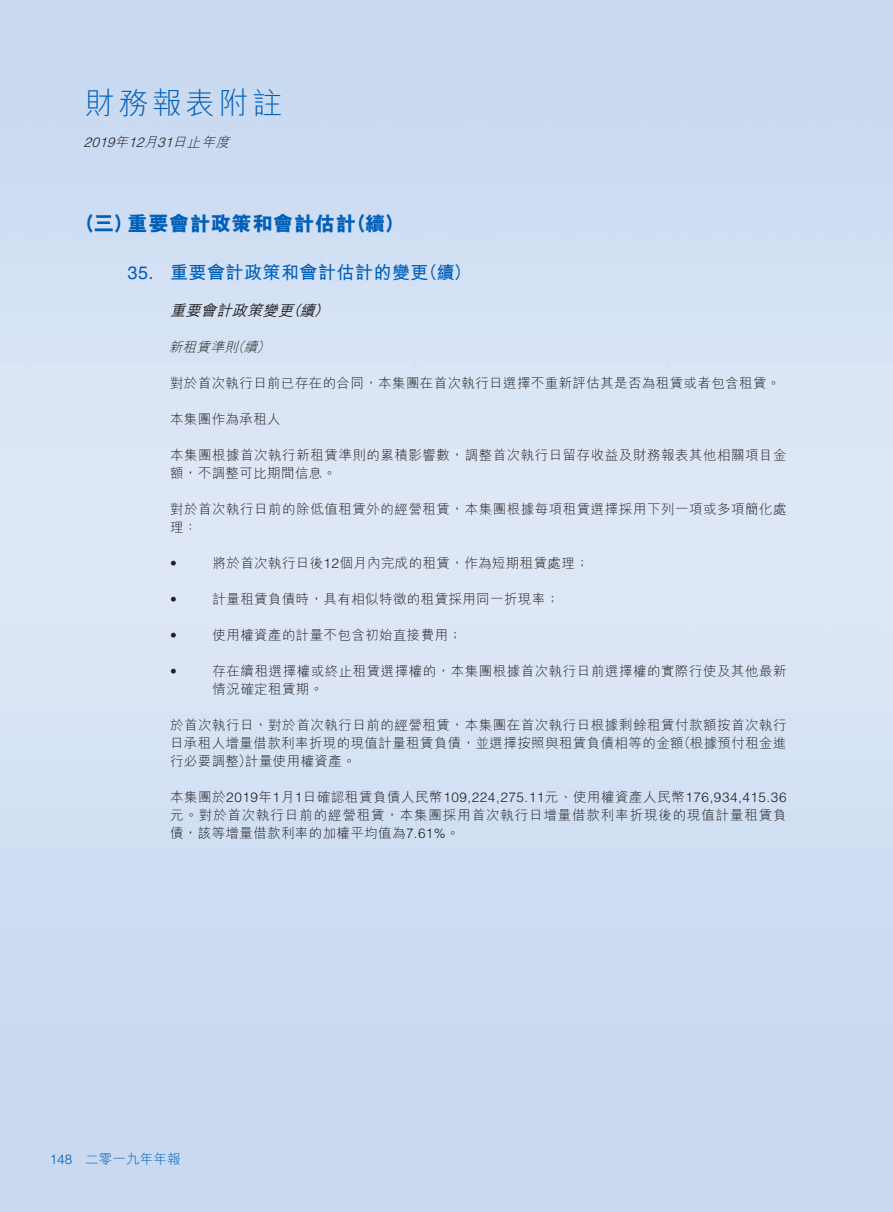
<style>
.page{position:relative;width:893px;height:1212px;background:#fff}
.page>*{position:absolute;margin:0;border:0;box-sizing:border-box;transform-origin:0 0}
.t1{font:300 30px "M Hei HK";letter-spacing:.115em;color:#005fb9}
.t2{font:800 20.25px "M Hei HK";letter-spacing:.03em;color:#005fb9}
.t3{font:700 18px "M Hei HK";letter-spacing:.03em;color:#005fb9}
.t4{font:italic 500 15px "M Hei HK";color:#231f20}
.t5{font:300 13.5px/18px "M Hei HK";letter-spacing:.03em;color:#231f20}
.t6{font:300 13.5px/18px "M Hei HK";letter-spacing:.065em;color:#231f20}
.t7{font:300 13.5px "Helvetica LT Std";letter-spacing:.04em;color:#231f20}
.t8{font:italic 300 13.5px "Helvetica LT Std";color:#231f20}
.t9{font:300 13.5px "M Hei HK";letter-spacing:.015em;color:#005fb9}
.t10{font:italic 300 13.5px "M Hei HK";color:#231f20}
.s1{font-family:"M Hei HK"}
.s2{font-family:"Helvetica LT Std";font-weight:400}
.s3{font-family:"Helvetica LT Std"}
</style>
<div class="page">
<h1 class="t1" style="left:85px;top:88px;width:199px">財務報表附註</h1>
<p class="t8" style="left:84px;top:134px;width:151px">2019<span class="s1">年</span>12<span class="s1">月</span>31<span class="s1">日止年度</span></p>
<h2 class="t2" style="left:75px;top:213px;width:330px">（三）重要會計政策和會計估計（續）</h2>
<h3 class="t3" style="left:128px;top:259px;width:345px"><span class="s2">35.</span> 重要會計政策和會計估計的變更（續）</h3>
<p class="t4" style="left:170px;top:300px;width:165px">重要會計政策變更（續）</p>
<p class="t10" style="left:169px;top:340px;width:106px">新租賃準則（續）</p>
<p class="t5" style="left:170px;top:374px;width:612px">對於首次執行日前已存在的合同，本集團在首次執行日選擇不重新評估其是否為租賃或者包含租賃。</p>
<p class="t5" style="left:170px;top:410px;width:112px">本集團作為承租人</p>
<p class="t5" style="left:170px;top:446px;width:618px">本集團根據首次執行新租賃準則的累積影響數，調整首次執行日留存收益及財務報表其他相關項目金額，不調整可比期間信息。</p>
<p class="t5" style="left:170px;top:500px;width:618px">對於首次執行日前的除低值租賃外的經營租賃，本集團根據每項租賃選擇採用下列一項或多項簡化處理：</p>
<p class="t7" style="left:170px;top:555px;width:8px">•</p>
<p class="t5" style="left:213px;top:554px;width:378px">將於首次執行日後<span class="s3">12</span>個月內完成的租賃，作為短期租賃處理；</p>
<p class="t7" style="left:170px;top:591px;width:8px">•</p>
<p class="t5" style="left:213px;top:590px;width:348px">計量租賃負債時，具有相似特徵的租賃採用同一折現率；</p>
<p class="t7" style="left:170px;top:627px;width:8px">•</p>
<p class="t5" style="left:213px;top:626px;width:251px">使用權資產的計量不包含初始直接費用；</p>
<p class="t7" style="left:170px;top:663px;width:8px">•</p>
<p class="t5" style="left:213px;top:662px;width:576px">存在續租選擇權或終止租賃選擇權的，本集團根據首次執行日前選擇權的實際行使及其他最新情況確定租賃期。</p>
<p class="t5" style="left:170px;top:716px;width:618px;text-align:justify">於首次執行日，對於首次執行日前的經營租賃，本集團在首次執行日根據剩餘租賃付款額按首次執行日承租人增量借款利率折現的現值計量租賃負債，並選擇按照與租賃負債相等的金額（根據預付租金進行必要調整）計量使用權資產。</p>
<p class="t7" style="left:170px;top:789px;width:618px"><span class="s1">本集團於</span>2019<span class="s1">年</span>1<span class="s1">月</span>1<span class="s1">日確認租賃負債人民幣</span>109,224,275.11<span class="s1">元、使用權資產人民幣</span>176,934,415.36</p>
<p class="t6" style="left:170px;top:806px;width:618px">元。對於首次執行日前的經營租賃，本集團採用首次執行日增量借款利率折現後的現值計量租賃負債，該等增量借款利率的加權平均值為<span class="s3">7.61%</span>。</p>
<p class="t9" style="left:50px;top:1152px;width:132px"><span class="s3">148</span> 二零一九年年報</p>
</div>
